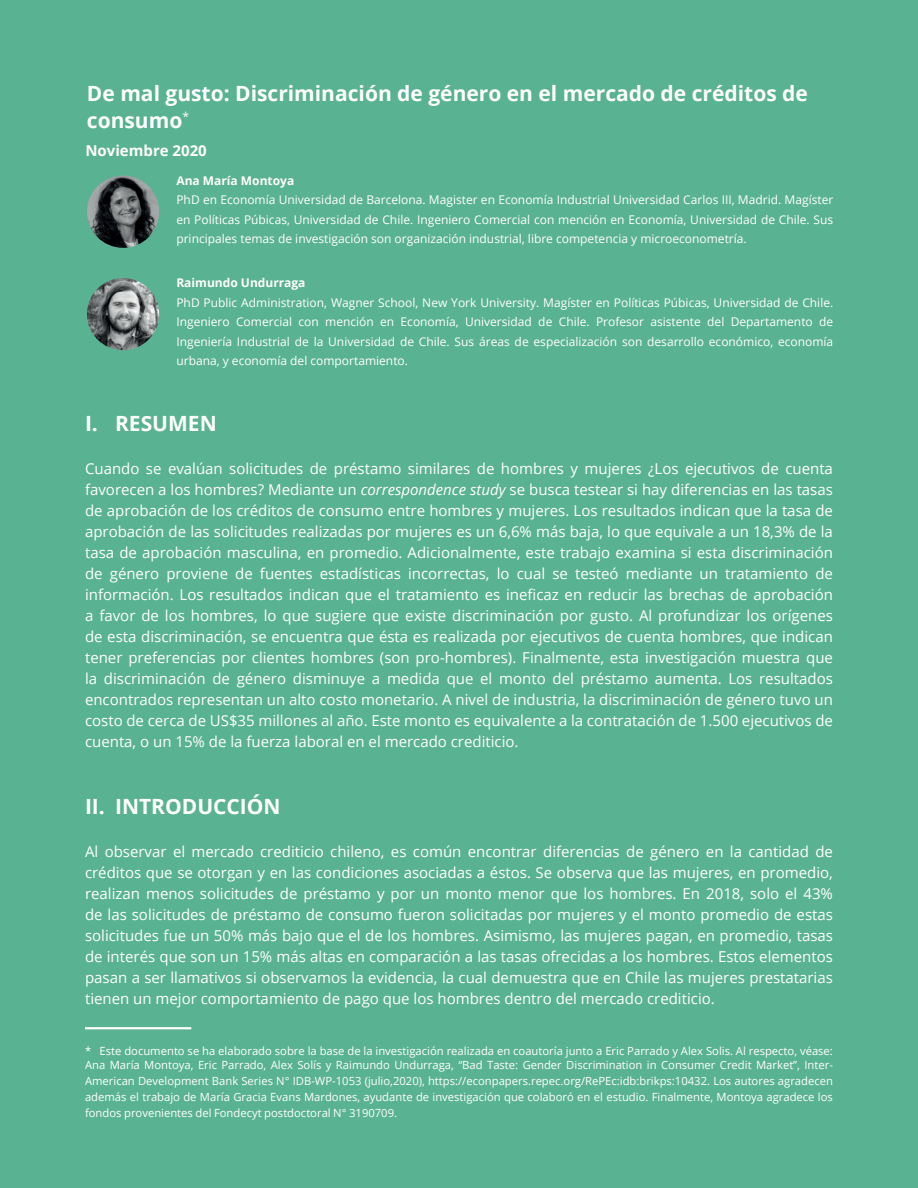
<style>
.page{position:relative;width:918px;height:1188px;background:#59b292}
.page>*{position:absolute;margin:0;border:0;box-sizing:border-box;transform-origin:0 0}
.t1{font:700 21px/27px "Open Sans";color:#fff}
.t2{font:15px/21px "Open Sans";color:#fff;text-align:justify}
.t3{font:700 15px "Open Sans";color:#fff}
.t4{font:12px/19.5px "Open Sans";color:#fff;text-align:justify}
.t5{font:700 12px "Open Sans";color:#fff}
.t6{font:11.25px/15.8px "Open Sans";color:#fff}
.s1{font-style:italic}
</style>
<div class="page">
<img style="left:87px;top:176px;width:72px;height:72px;border-radius:36px">
<img style="left:87px;top:278px;width:72px;height:72px;border-radius:36px">
<hr style="left:85px;top:1027px;width:106px;height:2px;background:#fff">
<h1 class="t1" style="left:87px;top:79px;width:723px">De mal gusto: Discriminación de género en el mercado de créditos de consumo<sup>*</sup></h1>
<p class="t3" style="left:85px;top:140px;width:123px">Noviembre 2020</p>
<p class="t5" style="left:176px;top:172px;width:119px">Ana María Montoya</p>
<p class="t4" style="left:176px;top:190px;width:658px">PhD en Economía Universidad de Barcelona. Magister en Economía Industrial Universidad Carlos III, Madrid. Magíster en Políticas Púbicas, Universidad de Chile. Ingeniero Comercial con mención en Economía, Universidad de Chile. Sus principales temas de investigación son organización industrial, libre competencia y microeconometría.</p>
<p class="t5" style="left:176px;top:274px;width:131px">Raimundo Undurraga</p>
<p class="t4" style="left:176px;top:292px;width:658px">PhD Public Administration, Wagner School, New York University. Magíster en Políticas Púbicas, Universidad de Chile.<br>Ingeniero Comercial con mención en Economía, Universidad de Chile. Profesor asistente del Departamento de Ingeniería Industrial de la Universidad de Chile. Sus áreas de especialización son desarrollo económico, economía urbana, y economía del comportamiento.</p>
<h1 class="t1" style="left:85px;top:409px;width:133px">I. RESUMEN</h1>
<p class="t2" style="left:85px;top:457px;width:749px">Cuando se evalúan solicitudes de préstamo similares de hombres y mujeres ¿Los ejecutivos de cuenta favorecen a los hombres? Mediante un <span class="s1">correspondence study</span> se busca testear si hay diferencias en las tasas de aprobación de los créditos de consumo entre hombres y mujeres. Los resultados indican que la tasa de aprobación de las solicitudes realizadas por mujeres es un 6,6% más baja, lo que equivale a un 18,3% de la tasa de aprobación masculina, en promedio. Adicionalmente, este trabajo examina si esta discriminación de género proviene de fuentes estadísticas incorrectas, lo cual se testeó mediante un tratamiento de información. Los resultados indican que el tratamiento es ineficaz en reducir las brechas de aprobación a favor de los hombres, lo que sugiere que existe discriminación por gusto. Al profundizar los orígenes de esta discriminación, se encuentra que ésta es realizada por ejecutivos de cuenta hombres, que indican tener preferencias por clientes hombres (son pro-hombres). Finalmente, esta investigación muestra que la discriminación de género disminuye a medida que el monto del préstamo aumenta. Los resultados encontrados representan un alto costo monetario. A nivel de industria, la discriminación de género tuvo un costo de cerca de US$35 millones al año. Este monto es equivalente a la contratación de 1.500 ejecutivos de cuenta, o un 15% de la fuerza laboral en el mercado crediticio.</p>
<h1 class="t1" style="left:85px;top:793px;width:197px">II. INTRODUCCIÓN</h1>
<p class="t2" style="left:85px;top:841px;width:749px">Al observar el mercado crediticio chileno, es común encontrar diferencias de género en la cantidad de créditos que se otorgan y en las condiciones asociadas a éstos. Se observa que las mujeres, en promedio, realizan menos solicitudes de préstamo y por un monto menor que los hombres. En 2018, solo el 43% de las solicitudes de préstamo de consumo fueron solicitadas por mujeres y el monto promedio de estas solicitudes fue un 50% más bajo que el de los hombres. Asimismo, las mujeres pagan, en promedio, tasas de interés que son un 15% más altas en comparación a las tasas ofrecidas a los hombres. Estos elementos pasan a ser llamativos si observamos la evidencia, la cual demuestra que en Chile las mujeres prestatarias tienen un mejor comportamiento de pago que los hombres dentro del mercado crediticio.</p>
<p class="t6" style="left:85px;top:1043px;width:749px;line-height:14.5px">* Este documento se ha elaborado sobre la base de la investigación realizada en coautoría junto a Eric Parrado y Alex Solis. Al respecto, véase:<br>Ana María Montoya, Eric Parrado, Alex Solís y Raimundo Undurraga, “Bad Taste: Gender Discrimination in Consumer Credit Market”, Inter-</p>
<p class="t6" style="left:85px;top:1073px;width:749px;text-align:justify">American Development Bank Series N° IDB-WP-1053 (julio,2020), https://econpapers.repec.org/RePEc:idb:brikps:10432. Los autores agradecen además el trabajo de María Gracia Evans Mardones, ayudante de investigación que colaboró en el estudio. Finalmente, Montoya agradece los fondos provenientes del Fondecyt postdoctoral N° 3190709.</p>
</div>
